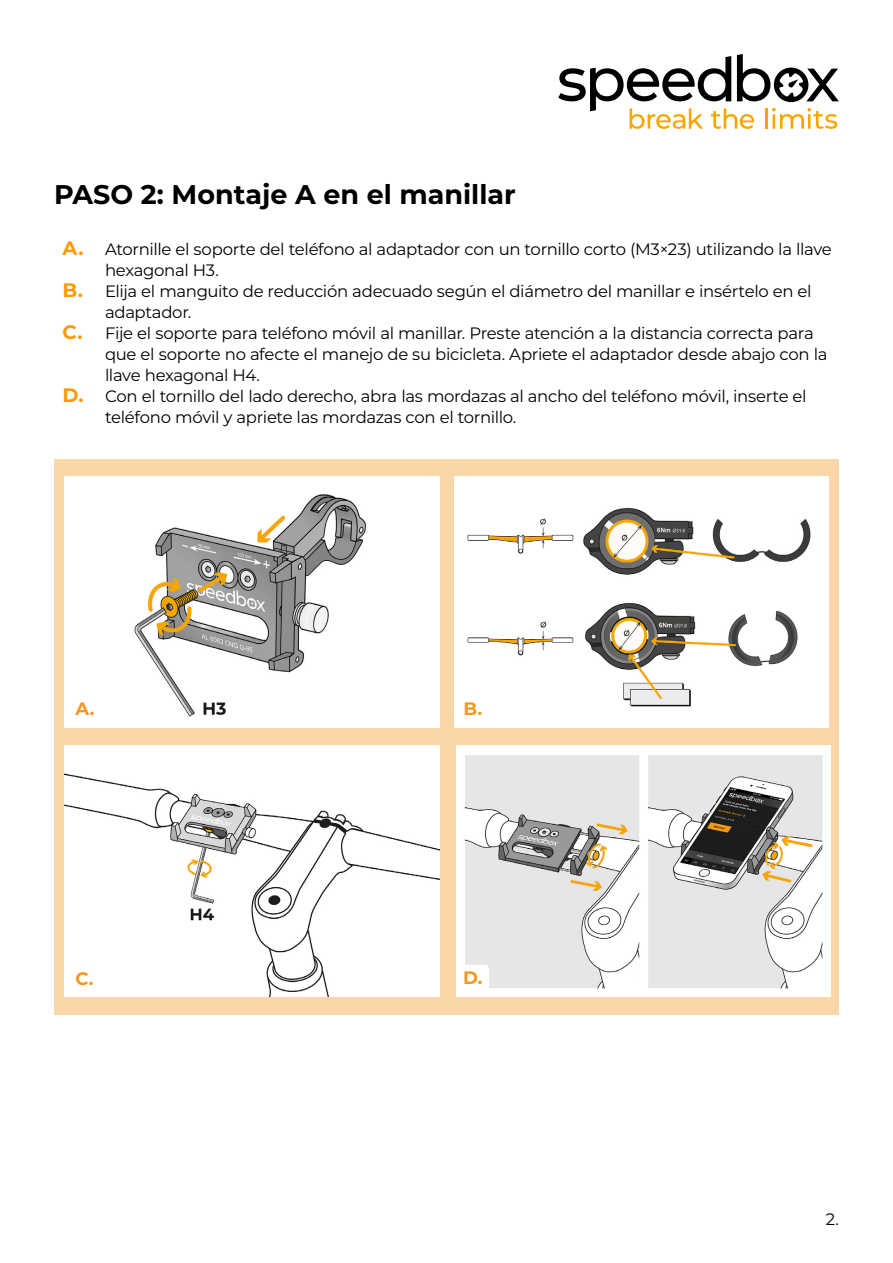
<style>
.page{position:relative;width:893px;height:1263px;background:#fff}
.page>*{position:absolute;margin:0;border:0;box-sizing:border-box;transform-origin:0 0}
.Základní_odstavec{font:700 27px "Montserrat";color:#000}
.Základní_odstavec-2{font:700 18px "Montserrat";color:#f4971e}
.t1{font:16.5px/21px "Montserrat";letter-spacing:-.02em;color:#000}
.s1{font-weight:700;font-size:19.5px;color:#f90}
</style>
<div class="page">
<svg style="left:558px;top:54px;width:281px;height:75px"></svg>
<div style="left:54px;top:459px;width:785px;height:556px;background:#fad7a8"></div>
<img style="left:65px;top:477px;width:374px;height:250px">
<img style="left:455px;top:476px;width:374px;height:251px">
<img style="left:65px;top:745px;width:374px;height:251px">
<img style="left:456px;top:745px;width:374px;height:251px">
<div style="left:70px;top:965px;width:29px;height:26px;background:#fff;border-radius:4px"></div>
<div style="left:458px;top:695px;width:30px;height:27px;background:#fff;border-radius:4px"></div>
<div style="left:459px;top:965px;width:30px;height:26px;background:#fff;border-radius:4px"></div>
<p class="Základní_odstavec" style="left:54px;top:175px;width:463px">PASO 2: Montaje A en el manillar</p>
<p class="t1" style="left:105px;top:238px;width:728px;text-indent:-43px"><span class="s1">A.</span> Atornille el soporte del teléfono al adaptador con un tornillo corto (M3×23) utilizando la llave hexagonal H3.</p>
<p class="t1" style="left:105px;top:280px;width:708px;text-indent:-43px"><span class="s1">B.</span> Elija el manguito de reducción adecuado según el diámetro del manillar e insértelo en el adaptador.</p>
<p class="t1" style="left:105px;top:322px;width:724px;text-indent:-43px"><span class="s1">C.</span> Fije el soporte para teléfono móvil al manillar. Preste atención a la distancia correcta para que el soporte no afecte el manejo de su bicicleta. Apriete el adaptador desde abajo con la llave hexagonal H4.</p>
<p class="t1" style="left:105px;top:385px;width:703px;text-indent:-43px"><span class="s1">D.</span> Con el tornillo del lado derecho, abra las mordazas al ancho del teléfono móvil, inserte el teléfono móvil y apriete las mordazas con el tornillo.</p>
<p class="Základní_odstavec-2" style="left:75px;top:696px;width:21px">A.</p>
<p class="Základní_odstavec-2" style="left:75px;top:966px;width:20px">C.</p>
<p class="Základní_odstavec-2" style="left:463px;top:696px;width:20px">B.</p>
<p class="Základní_odstavec-2" style="left:463px;top:965px;width:21px">D.</p>
<p class="t1" style="left:826px;top:1208px;width:15px">2.</p>
</div>
